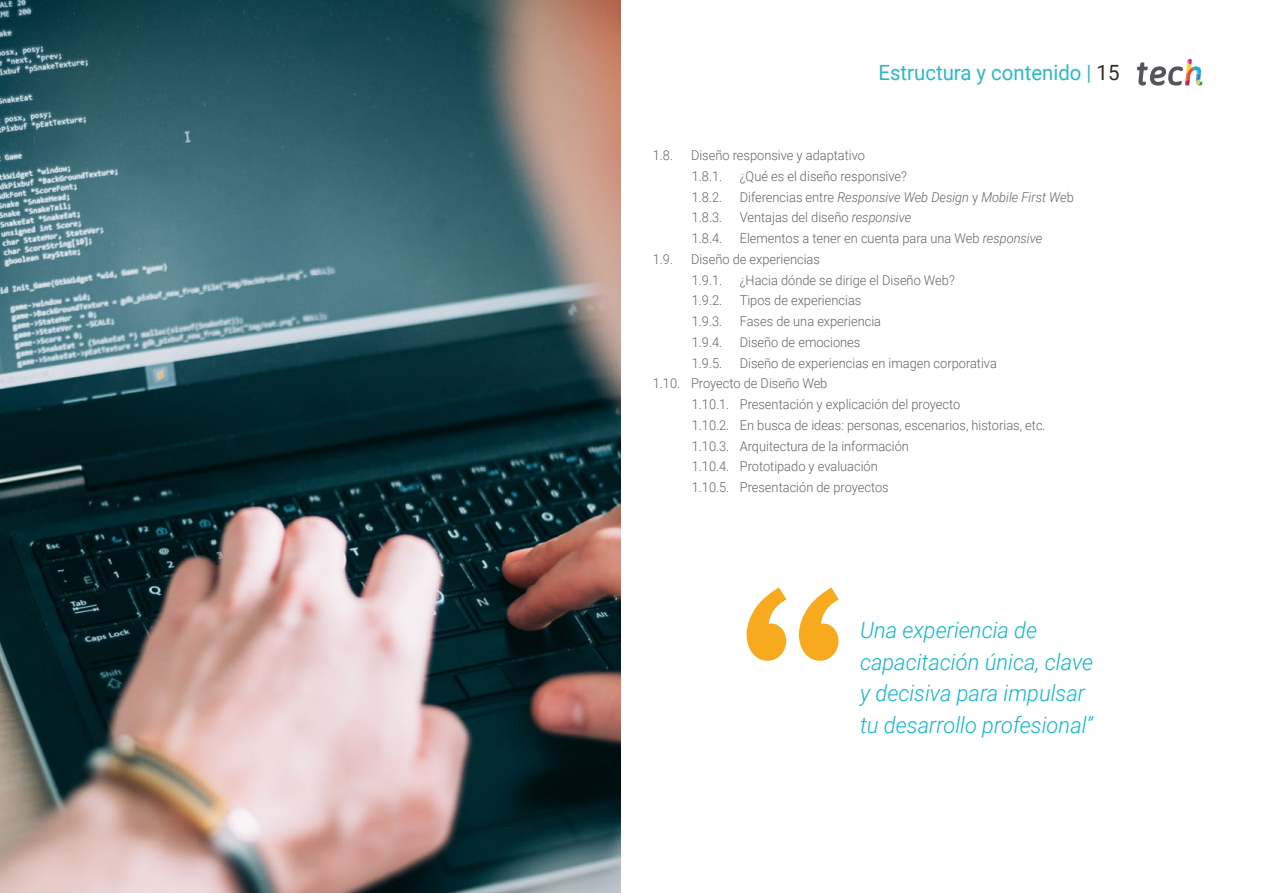
<style>
.page{position:relative;width:1263px;height:893px;background:#fff}
.page>*{position:absolute;margin:0;border:0;box-sizing:border-box;transform-origin:0 0}
.t1{font:italic 300 22.5px/31.5px "Roboto";color:#0fb6cf}
.t2{font:21px "Roboto";color:#2db8c5}
.t3{font:300 13.5px/20.7px "Roboto";color:#61646a;scale:.95 1}
.t4{font:italic 300 13.5px "Roboto";color:#61646a;scale:.95 1}
.s1{color:#312e20}
.s2{font-style:normal}
.s3{font-style:italic}
</style>
<div class="page">
<img style="left:0;top:0;width:621px;height:893px">
<svg style="left:1137px;top:59px;width:65px;height:27px"></svg>
<svg style="left:747px;top:587px;width:92px;height:74px"></svg>
<h2 class="t2" style="left:878px;top:57px;width:242px">Estructura y contenido | <span class="s1">15</span></h2>
<p class="t3" style="left:653px;top:144px;width:23px">1.8.</p>
<p class="t3" style="left:691px;top:144px;width:185px">Diseño responsive y adaptativo<br>1.8.1.</p>
<p class="t3" style="left:740px;top:165px;width:178px">¿Qué es el diseño responsive?</p>
<p class="t3" style="left:692px;top:186px;width:34px">1.8.2.</p>
<p class="t4" style="left:740px;top:187px;width:353px"><span class="s2">Diferencias entre</span> Responsive Web Design <span class="s2">y</span> Mobile First We<span class="s2">b</span></p>
<p class="t3" style="left:692px;top:207px;width:34px">1.8.3.</p>
<p class="t3" style="left:740px;top:207px;width:182px">Ventajas del diseño <span class="s3">responsive</span></p>
<p class="t3" style="left:692px;top:227px;width:34px">1.8.4.</p>
<p class="t3" style="left:740px;top:227px;width:320px">Elementos a tener en cuenta para una Web <span class="s3">responsive</span></p>
<p class="t3" style="left:653px;top:248px;width:23px">1.9.</p>
<p class="t3" style="left:691px;top:248px;width:137px">Diseño de experiencias<br>1.9.1.</p>
<p class="t3" style="left:740px;top:269px;width:228px">¿Hacia dónde se dirige el Diseño Web?</p>
<p class="t3" style="left:692px;top:290px;width:34px">1.9.2.</p>
<p class="t3" style="left:740px;top:290px;width:129px">Tipos de experiencias</p>
<p class="t3" style="left:692px;top:310px;width:34px">1.9.3.</p>
<p class="t3" style="left:740px;top:310px;width:150px">Fases de una experiencia</p>
<p class="t3" style="left:692px;top:331px;width:34px">1.9.4.</p>
<p class="t3" style="left:740px;top:331px;width:128px">Diseño de emociones</p>
<p class="t3" style="left:692px;top:352px;width:34px">1.9.5.</p>
<p class="t3" style="left:740px;top:352px;width:272px">Diseño de experiencias en imagen corporativa</p>
<p class="t3" style="left:653px;top:373px;width:185px">1.10. Proyecto de Diseño Web</p>
<p class="t3" style="left:692px;top:393px;width:284px">1.10.1. Presentación y explicación del proyecto</p>
<p class="t3" style="left:692px;top:414px;width:374px">1.10.2. En busca de ideas: personas, escenarios, historias, etc.</p>
<p class="t3" style="left:692px;top:435px;width:230px">1.10.3. Arquitectura de la información</p>
<p class="t3" style="left:692px;top:456px;width:197px">1.10.4. Prototipado y evaluación</p>
<p class="t3" style="left:692px;top:476px;width:209px">1.10.5. Presentación de proyectos</p>
<h1 class="t1" style="left:860px;top:614px;width:235px">Una experiencia de capacitación única, clave y decisiva para impulsar tu desarrollo profesional”</h1>
</div>
